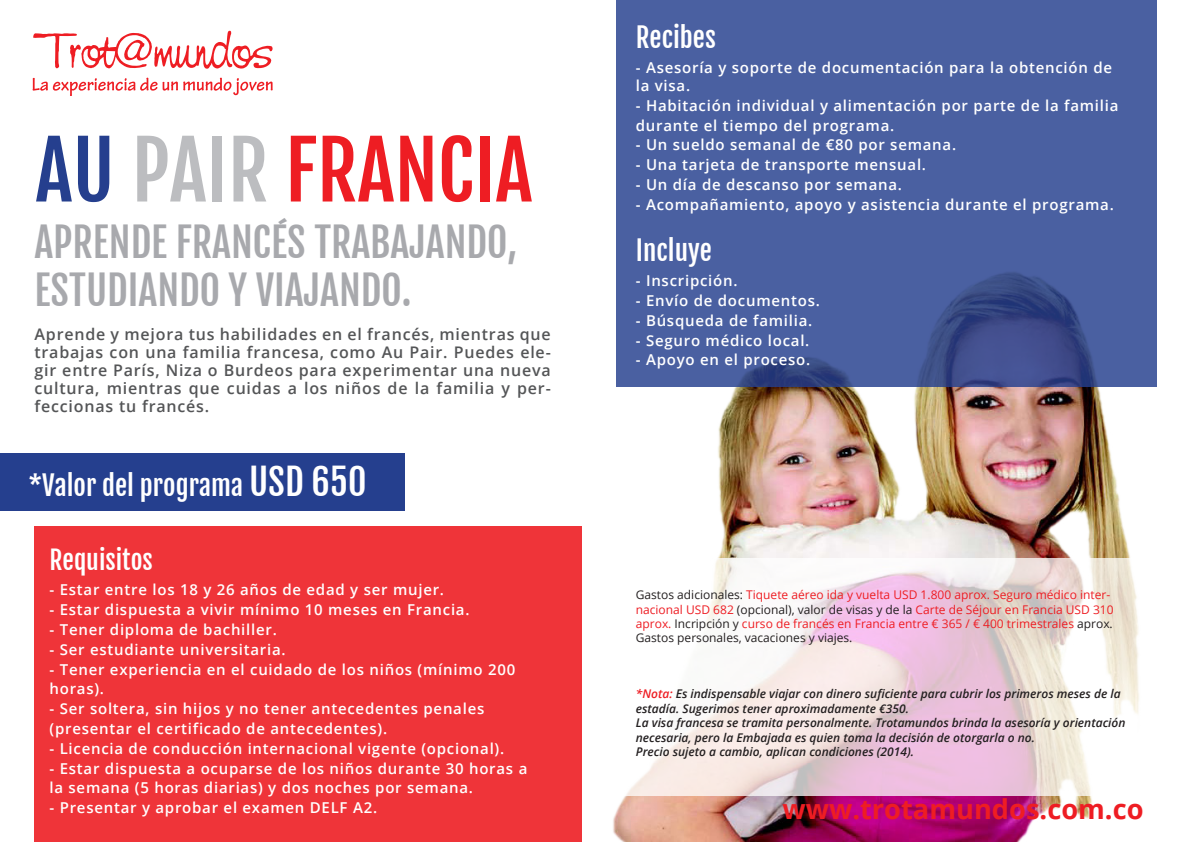
<style>
.page{position:relative;width:1191px;height:842px;background:#fff}
.page>*{position:absolute;margin:0;border:0;box-sizing:border-box;transform-origin:0 0}
.Titular_-_país{font:78.8px "Fjalla One";color:#ee1d23}
.SUMARIOS{font:39.8px "Fjalla One";color:#a8a9ad}
.t1{font:700 27.2px "Open Sans";color:#ee1d23}
.SUMARIOS-2{font:26.8px "Fjalla One";color:#fff}
.SUMARIOS-3{font:25.4px "Fjalla One";color:#fff}
.Texto_Párrafo{font:600 16px/18px "Open Sans";letter-spacing:.05em;color:#545557;text-align:justify}
.Texto_Párrafo-2{font:600 15px "Open Sans";letter-spacing:.05em;color:#fff}
.t2{font:italic 600 12px/14.4px "Open Sans";color:#231f20}
.t3{font:12px/14.4px "Open Sans";color:#ee1d23}
.s1{color:#253f8e}
.s2{color:#bcbdc0}
.s3{font-size:36px}
.s4{color:#231f20}
.s5{color:#ee1d23}
</style>
<div class="page">
<img style="left:613px;top:181px;width:517px;height:661px">
<div style="left:35px;top:526px;width:547px;height:316px;background:#ef3439"></div>
<svg style="left:617px;top:558px;width:522px;height:238px"></svg>
<svg style="left:617px;top:0;width:540px;height:387px;background:#485d9e"></svg>
<div style="left:0;top:453px;width:405px;height:57px;background:#253f8e"></div>
<svg style="left:33px;top:78px;width:240px;height:18px"></svg>
<svg style="left:33px;top:30px;width:240px;height:39px"></svg>
<p class="Titular_-_país" style="left:35px;top:122px;width:499px"><span class="s1">AU</span> <span class="s2">PAIR</span> FRANCIA</p>
<p class="SUMARIOS" style="left:35px;top:218px;width:484px">APRENDE FRANCÉS TRABAJANDO,</p>
<p class="SUMARIOS" style="left:35px;top:265px;width:378px">ESTUDIANDO Y VIAJANDO.</p>
<p class="Texto_Párrafo" style="left:35px;top:325px;width:518px">Aprende y mejora tus habilidades en el francés, mientras que trabajas con una familia francesa, como Au Pair. Puedes ele&shy;gir entre París, Niza o Burdeos para experimentar una nueva cultura, mientras que cuidas a los niños de la familia y per&shy;feccionas tu francés.</p>
<p class="SUMARIOS-2" style="left:28px;top:469px;width:339px">*Valor del programa <span class="s3">USD 650</span></p>
<p class="SUMARIOS-3" style="left:50px;top:544px;width:105px">Requisitos</p>
<p class="Texto_Párrafo-2" style="left:50px;top:579px;width:396px">- Estar entre los 18 y 26 años de edad y ser mujer.</p>
<p class="Texto_Párrafo-2" style="left:50px;top:599px;width:421px">- Estar dispuesta a vivir mínimo 10 meses en Francia.</p>
<p class="Texto_Párrafo-2" style="left:50px;top:619px;width:229px">- Tener diploma de bachiller.</p>
<p class="Texto_Párrafo-2" style="left:50px;top:639px;width:237px">- Ser estudiante universitaria.</p>
<p class="Texto_Párrafo-2" style="left:50px;top:659px;width:467px">- Tener experiencia en el cuidado de los niños (mínimo 200</p>
<p class="Texto_Párrafo-2" style="left:50px;top:678px;width:56px">horas).</p>
<p class="Texto_Párrafo-2" style="left:50px;top:698px;width:436px">- Ser soltera, sin hijos y no tener antecedentes penales</p>
<p class="Texto_Párrafo-2" style="left:50px;top:718px;width:339px">(presentar el certificado de antecedentes).</p>
<p class="Texto_Párrafo-2" style="left:50px;top:738px;width:456px">- Licencia de conducción internacional vigente (opcional).</p>
<p class="Texto_Párrafo-2" style="left:50px;top:758px;width:479px">- Estar dispuesta a ocuparse de los niños durante 30 horas a</p>
<p class="Texto_Párrafo-2" style="left:50px;top:777px;width:425px">la semana (5 horas diarias) y dos noches por semana.</p>
<p class="Texto_Párrafo-2" style="left:50px;top:797px;width:329px">- Presentar y aprobar el examen DELF A2.</p>
<p class="SUMARIOS-2" style="left:636px;top:20px;width:82px">Recibes</p>
<p class="Texto_Párrafo-2" style="left:636px;top:57px;width:478px">- Asesoría y soporte de documentación para la obtención de</p>
<p class="Texto_Párrafo-2" style="left:636px;top:75px;width:56px">la visa.</p>
<p class="Texto_Párrafo-2" style="left:636px;top:95px;width:484px">- Habitación individual y alimentación por parte de la familia</p>
<p class="Texto_Párrafo-2" style="left:636px;top:115px;width:260px">durante el tiempo del programa.</p>
<p class="Texto_Párrafo-2" style="left:636px;top:135px;width:322px">- Un sueldo semanal de €80 por semana.</p>
<p class="Texto_Párrafo-2" style="left:636px;top:154px;width:292px">- Una tarjeta de transporte mensual.</p>
<p class="Texto_Párrafo-2" style="left:636px;top:174px;width:268px">- Un día de descanso por semana.</p>
<p class="Texto_Párrafo-2" style="left:636px;top:194px;width:479px">- Acompañamiento, apoyo y asistencia durante el programa.</p>
<p class="SUMARIOS-2" style="left:636px;top:234px;width:78px">Incluye</p>
<p class="Texto_Párrafo-2" style="left:636px;top:270px;width:103px">- Inscripción.</p>
<p class="Texto_Párrafo-2" style="left:636px;top:290px;width:185px">- Envío de documentos.</p>
<p class="Texto_Párrafo-2" style="left:636px;top:310px;width:178px">- Búsqueda de familia.</p>
<p class="Texto_Párrafo-2" style="left:636px;top:330px;width:175px">- Seguro médico local.</p>
<p class="Texto_Párrafo-2" style="left:636px;top:350px;width:176px">- Apoyo en el proceso.</p>
<p class="t3" style="left:636px;top:587px;width:479px"><span class="s4">Gastos adicionales:</span> Tiquete aéreo ida y vuelta USD 1.800 aprox. Seguro médico inter&shy;nacional USD 682 <span class="s4">(opcional), valor de visas y de la</span> Carte de Séjour en Francia USD 310 aprox. <span class="s4">Incripción y</span> curso de francés en Francia entre € 365 / € 400 trimestrales <span class="s4">aprox.<br>Gastos personales, vacaciones y viajes.</span></p>
<p class="t2" style="left:636px;top:686px;width:486px"><span class="s5">*Nota:</span> Es indispensable viajar con dinero suficiente para cubrir los primeros meses de la estadía. Sugerimos tener aproximadamente €350.</p>
<p class="t2" style="left:636px;top:715px;width:491px">La visa francesa se tramita personalmente. Trotamundos brinda la asesoría y orientación necesaria, pero la Embajada es quien toma la decisión de otorgarla o no.</p>
<p class="t2" style="left:636px;top:744px;width:280px">Precio sujeto a cambio, aplican condiciones (2014).</p>
<p class="t1" style="left:782px;top:790px;width:363px">www.trotamundos.com.co</p>
</div>
